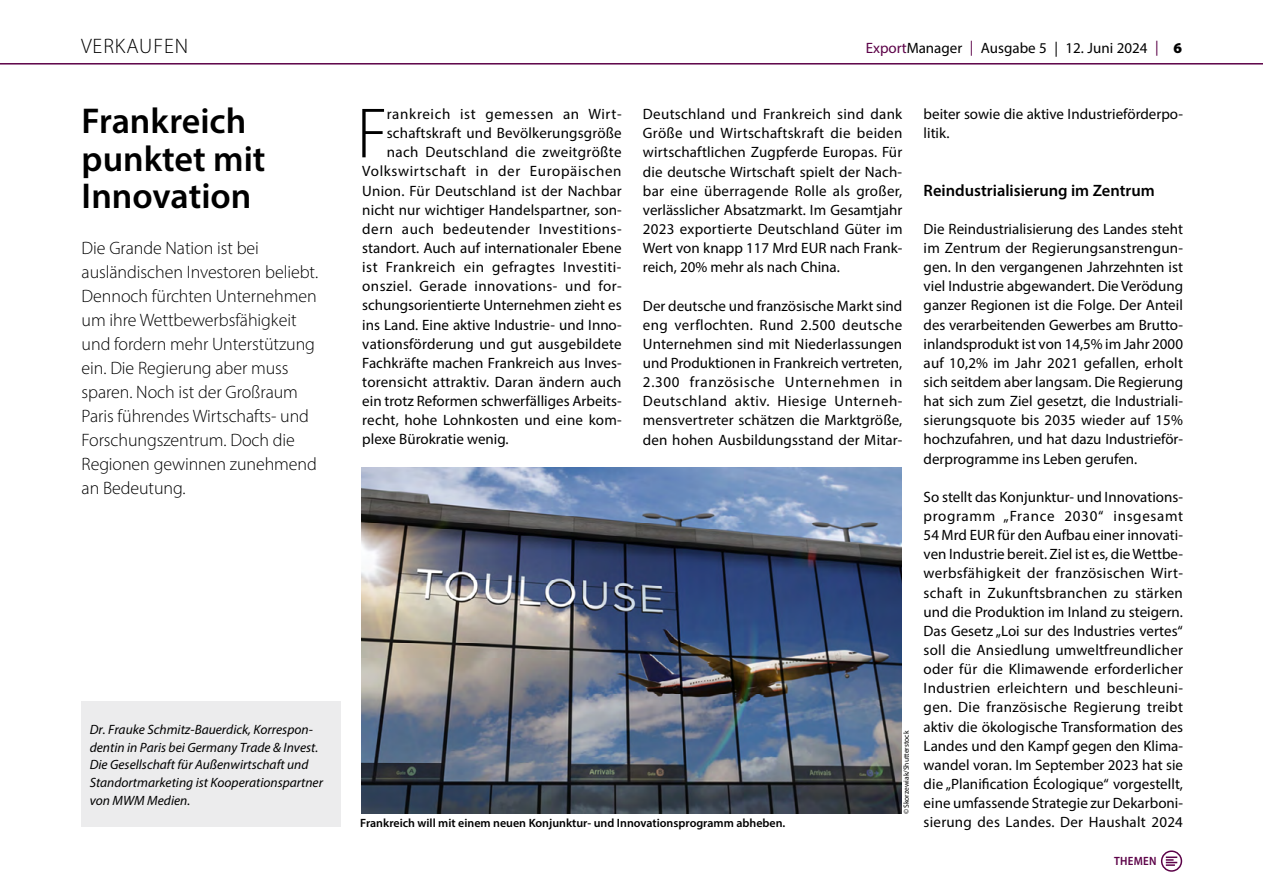
<style>
.page{position:relative;width:1263px;height:893px;background:#fff}
.page>*{position:absolute;margin:0;border:0;box-sizing:border-box;transform-origin:0 0}
.t1{font:300 semi-condensed 71.85px "Myriad Pro";color:#000}
.t2{font:600 36px/37.5px "Myriad Pro";color:#000}
.t3{font:300 21px "Myriad Pro";letter-spacing:.045em;color:#000}
.t4{font:300 18px/24px "Myriad Pro";letter-spacing:-.005em;color:#000}
.t5{font:600 16.5px "Myriad Pro";color:#000}
.t6{font:15px/19.2px "Myriad Pro";letter-spacing:.005em;color:#000;text-align:justify}
.t7{font:15px "Myriad Pro";letter-spacing:.03em;color:#000}
.t8{font:15px "Myriad Pro";letter-spacing:.04em;color:#000}
.t9{font:15px "Myriad Pro";letter-spacing:.035em;color:#000}
.t10{font:15px "Myriad Pro";letter-spacing:.025em;color:#000}
.t11{font:italic 13.5px/17.7px "Myriad Pro";color:#000}
.t12{font:600 12px "Myriad Pro";color:#000}
.t13{font:600 semi-condensed 12px "Myriad Pro";letter-spacing:.02em;color:#5c0248}
.t14{font:7.5px "Myriad Pro";color:#000}
.s1{color:#5c0248}
.s2{font-weight:900}
</style>
<div class="page">
<hr style="left:0;top:63px;width:1263px;height:2px;background:#5c0248">
<div style="left:1161px;top:850px;width:21px;height:22px;border:2px solid #5c0248;border-radius:50%"></div>
<svg style="left:1166px;top:856px;width:11px;height:10px"></svg>
<img style="left:361px;top:468px;width:540px;height:346px">
<div style="left:81px;top:702px;width:260px;height:125px;background:#ececed"></div>
<h3 class="t3" style="left:81px;top:34px;width:109px">VERKAUFEN</h3>
<h2 class="t2" style="left:82px;top:102px;width:185px">Frankreich punktet mit<br>Innovation</h2>
<p class="t4" style="left:82px;top:235px;width:238px">Die Grande Nation ist bei ausländischen Investoren beliebt.<br>Dennoch fürchten Unternehmen um ihre Wettbewerbsfähigkeit und fordern mehr Unterstützung ein. Die Regierung aber muss sparen. Noch ist der Großraum<br>Paris führendes Wirtschafts- und<br>Forschungszentrum. Doch die<br>Regionen gewinnen zunehmend an Bedeutung.</p>
<p class="t11" style="left:90px;top:720px;width:235px">Dr. Frauke Schmitz-Bauerdick, Korrespon&shy;dentin in Paris bei Germany Trade &amp; Invest.<br>Die Gesellschaft für Außenwirtschaft und Standortmarketing ist Kooperationspartner von MWM Medien.</p>
<h1 class="t1" style="left:357px;top:91px;width:32px">F</h1>
<p class="t8" style="left:387px;top:105px;width:236px">rankreich ist gemessen an Wirt-</p>
<p class="t6" style="left:387px;top:123px;width:236px">schaftskraft und Bevölkerungsgröße</p>
<p class="t10" style="left:387px;top:143px;width:236px">nach Deutschland die zweitgrößte</p>
<p class="t8" style="left:362px;top:162px;width:261px">Volkswirtschaft in der Europäischen</p>
<p class="t6" style="left:362px;top:181px;width:261px">Union. Für Deutschland ist der Nachbar</p>
<p class="t6" style="left:362px;top:200px;width:261px">nicht nur wichtiger Handelspartner, son-</p>
<p class="t9" style="left:362px;top:220px;width:261px">dern auch bedeutender Investitions-</p>
<p class="t6" style="left:362px;top:238px;width:261px">standort. Auch auf internationaler Ebene</p>
<p class="t7" style="left:362px;top:258px;width:261px">ist Frankreich ein gefragtes Investiti-</p>
<p class="t7" style="left:362px;top:277px;width:261px">onsziel. Gerade innovations- und for-</p>
<p class="t6" style="left:362px;top:296px;width:261px">schungsorientierte Unternehmen zieht es</p>
<p class="t6" style="left:362px;top:315px;width:261px">ins Land. Eine aktive Industrie- und Inno-</p>
<p class="t6" style="left:362px;top:334px;width:261px">vationsförderung und gut ausgebildete</p>
<p class="t6" style="left:362px;top:353px;width:261px">Fachkräfte machen Frankreich aus Inves-</p>
<p class="t6" style="left:362px;top:372px;width:261px">torensicht attraktiv. Daran ändern auch</p>
<p class="t6" style="left:362px;top:391px;width:261px">ein trotz Reformen schwerfälliges Arbeits-</p>
<p class="t6" style="left:362px;top:410px;width:261px">recht, hohe Lohnkosten und eine kom-</p>
<p class="t6" style="left:362px;top:430px;width:148px">plexe Bürokratie wenig.</p>
<p class="t6" style="left:866px;top:38px;width:318px"><span class="s1">Export</span>Manager <span class="s1">|</span> Ausgabe 5 | 12. Juni 2024 <span class="s1">|</span> <span class="s2">6</span></p>
<p class="t6" style="left:643px;top:104px;width:261px">Deutschland und Frankreich sind dank Größe und Wirtschaftskraft die beiden wirtschaftlichen Zugpferde Europas. Für die deutsche Wirtschaft spielt der Nach&shy;bar eine überragende Rolle als großer, verlässlicher Absatzmarkt. Im Gesamtjahr 2023 exportierte Deutschland Güter im Wert von knapp 117 Mrd EUR nach Frank&shy;reich, 20% mehr als nach China.</p>
<p class="t6" style="left:643px;top:296px;width:261px">Der deutsche und französische Markt sind eng verflochten. Rund 2.500 deutsche Unternehmen sind mit Niederlassungen und Produktionen in Frankreich vertreten, 2.300 französische Unternehmen in Deutschland aktiv. Hiesige Unterneh&shy;mensvertreter schätzen die Marktgröße, den hohen Ausbildungsstand der Mitar-</p>
<p class="t14" style="left:902px;top:814px;width:85px;rotate:-90deg">©Skorzewiak/Shutterstock</p>
<p class="t6" style="left:924px;top:104px;width:261px">beiter sowie die aktive Industrieförderpo&shy;litik.</p>
<p class="t5" style="left:924px;top:180px;width:233px">Reindustrialisierung im Zentrum</p>
<p class="t6" style="left:924px;top:219px;width:261px">Die Reindustrialisierung des Landes steht im Zentrum der Regierungsanstrengun&shy;gen. In den vergangenen Jahrzehnten ist viel Industrie abgewandert. Die Verödung ganzer Regionen ist die Folge. Der Anteil des verarbeitenden Gewerbes am Brutto&shy;inlandsprodukt ist von 14,5% im Jahr 2000 auf 10,2% im Jahr 2021 gefallen, erholt sich seitdem aber langsam. Die Regierung hat sich zum Ziel gesetzt, die Industriali&shy;sierungsquote bis 2035 wieder auf 15% hochzufahren, und hat dazu Industrieför&shy;derprogramme ins Leben gerufen.</p>
<p class="t6" style="left:924px;top:487px;width:261px">So stellt das Konjunktur- und Innovations&shy;programm „France 2030“ insgesamt 54 Mrd EUR für den Aufbau einer innovati&shy;ven Industrie bereit. Ziel ist es, die Wettbe&shy;werbsfähigkeit der französischen Wirt&shy;schaft in Zukunftsbranchen zu stärken und die Produktion im Inland zu steigern.<br>Das Gesetz „Loi sur des Industries vertes“ soll die Ansiedlung umweltfreundlicher oder für die Klimawende erforderlicher Industrien erleichtern und beschleuni&shy;gen. Die französische Regierung treibt aktiv die ökologische Transformation des Landes und den Kampf gegen den Klima&shy;wandel voran. Im September 2023 hat sie die „Planification Écologique“ vorgestellt, eine umfassende Strategie zur Dekarboni-</p>
<p class="t12" style="left:360px;top:815px;width:427px">Frankreich will mit einem neuen Konjunktur- und Innovationsprogramm abheben.</p>
<p class="t6" style="left:924px;top:812px;width:261px">sierung des Landes. Der Haushalt 2024</p>
<p class="t13" style="left:1114px;top:854px;width:44px">THEMEN</p>
</div>
